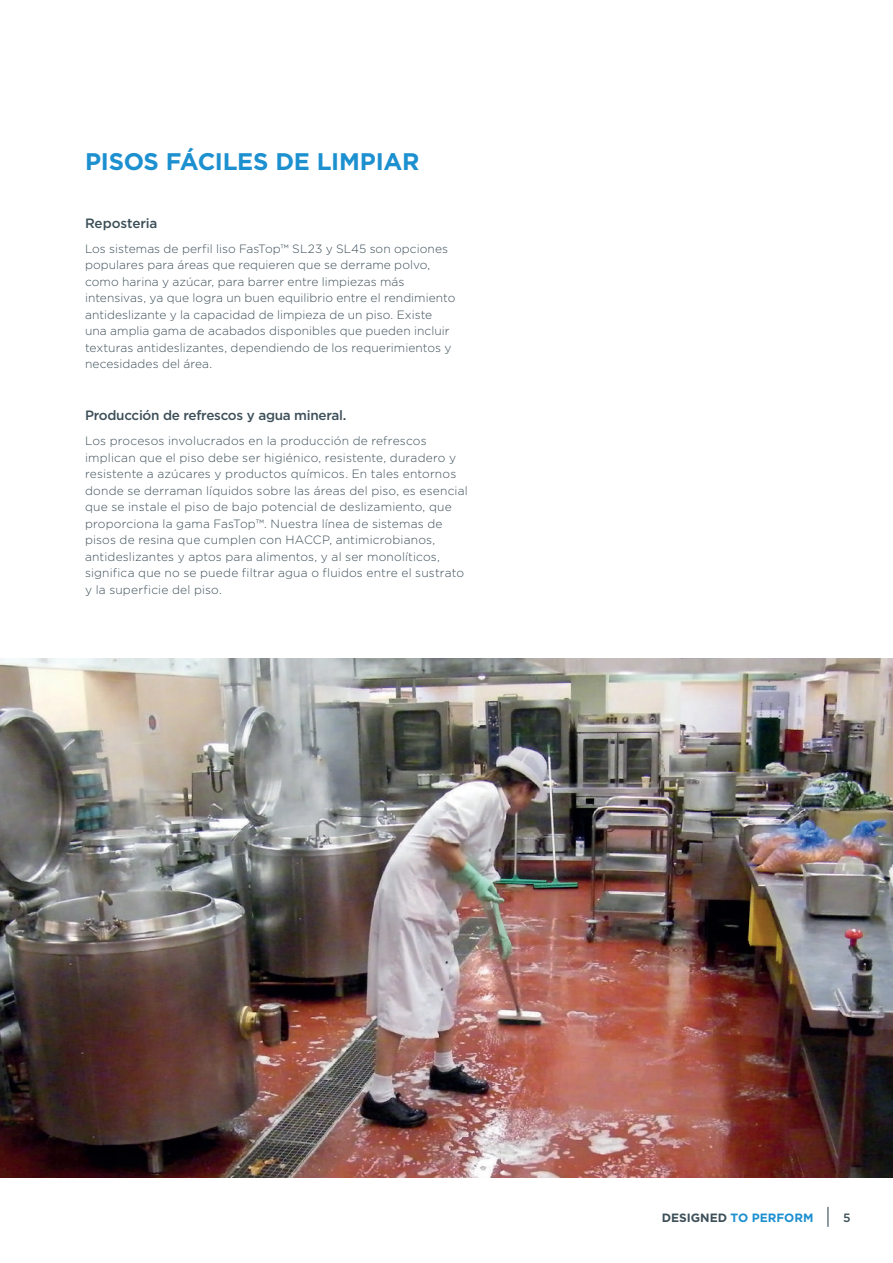
<style>
.page{position:relative;width:893px;height:1263px;background:#fff}
.page>*{position:absolute;margin:0;border:0;box-sizing:border-box;transform-origin:0 0}
.t1{font:700 24px "Gotham";letter-spacing:-.01em;color:#1d90d0}
.t2{font:500 13.5px "Gotham";letter-spacing:-.02em;color:#3d4f59}
.t3{font:300 12px/16.5px "Gotham";letter-spacing:.01em;color:#3d4f59}
.t4{font:700 12px "Gotham";color:#1d90d0}
.t5{font:500 12px "Gotham";color:#3d4f59}
.s1{color:#3d4f59}
</style>
<div class="page">
<img style="left:0;top:658px;width:893px;height:520px">
<svg style="left:827px;top:1207px;width:1px;height:20px"></svg>
<h1 class="t1" style="left:85px;top:148px;width:336px">PISOS FÁCILES DE LIMPIAR</h1>
<p class="t2" style="left:85px;top:214px;width:74px">Reposteria</p>
<p class="t3" style="left:85px;top:240px;width:372px">Los sistemas de perfil liso FasTop™ SL23 y SL45 son opciones populares para áreas que requieren que se derrame polvo, como harina y azúcar, para barrer entre limpiezas más intensivas, ya que logra un buen equilibrio entre el rendimiento antideslizante y la capacidad de limpieza de un piso. Existe una amplia gama de acabados disponibles que pueden incluir texturas antideslizantes, dependiendo de los requerimientos y necesidades del área.</p>
<p class="t2" style="left:85px;top:407px;width:263px">Producción de refrescos y agua mineral.</p>
<p class="t3" style="left:85px;top:433px;width:384px">Los procesos involucrados en la producción de refrescos implican que el piso debe ser higiénico, resistente, duradero y resistente a azúcares y productos químicos. En tales entornos donde se derraman líquidos sobre las áreas del piso, es esencial que se instale el piso de bajo potencial de deslizamiento, que proporciona la gama FasTop™. Nuestra línea de sistemas de pisos de resina que cumplen con HACCP, antimicrobianos, antideslizantes y aptos para alimentos, y al ser monolíticos, significa que no se puede filtrar agua o fluidos entre el sustrato y la superficie del piso.</p>
<p class="t4" style="left:662px;top:1210px;width:153px"><span class="s1">DESIGNED</span> TO PERFORM</p>
<p class="t5" style="left:843px;top:1209px;width:9px">5</p>
</div>
